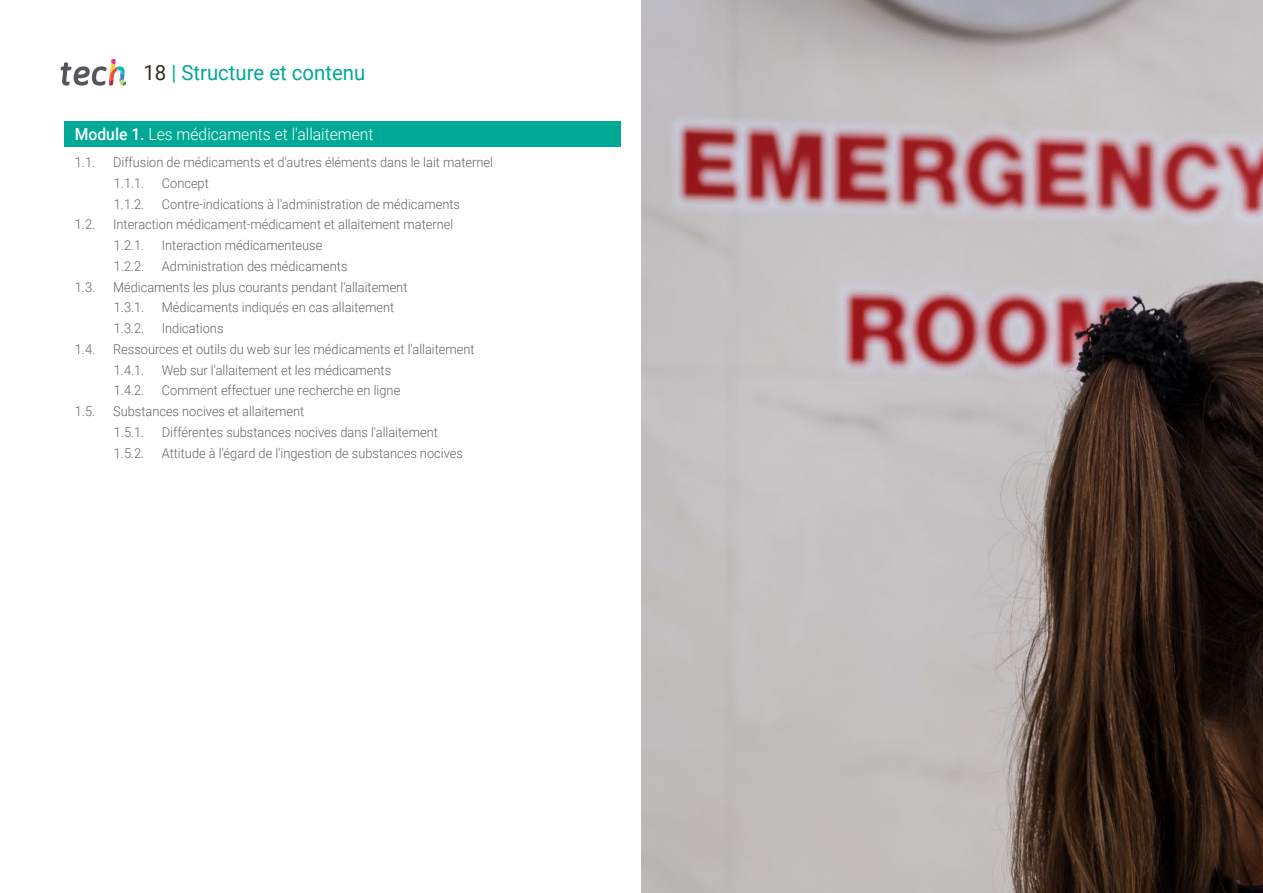
<style>
.page{position:relative;width:1263px;height:893px;background:#fff}
.page>*{position:absolute;margin:0;border:0;box-sizing:border-box;transform-origin:0 0}
.t1{font:21px "Roboto";color:#00a996}
.t2{font:300 16.5px "Roboto";color:#fff;scale:.95 1}
.t3{font:300 13.5px/20.7px "Roboto";color:#61646a;scale:.95 1}
.s1{color:#312e20}
.s2{font-weight:500}
</style>
<div class="page">
<img style="left:641px;top:0;width:622px;height:893px">
<svg style="left:61px;top:59px;width:65px;height:27px"></svg>
<div style="left:64px;top:121px;width:557px;height:25px;background:#00a996"></div>
<h1 class="t1" style="left:144px;top:57px;width:223px"><span class="s1">18</span> | Structure et contenu</h1>
<p class="t2" style="left:75px;top:123px;width:316px"><span class="s2">Module 1.</span> Les médicaments et l'allaitement</p>
<p class="t3" style="left:75px;top:151px;width:23px">1.1.</p>
<p class="t3" style="left:113px;top:151px;width:401px">Diffusion de médicaments et d'autres éléments dans le lait maternel<br>1.1.1.</p>
<p class="t3" style="left:162px;top:172px;width:51px">Concept</p>
<p class="t3" style="left:114px;top:193px;width:34px">1.1.2.</p>
<p class="t3" style="left:162px;top:193px;width:315px">Contre-indications à l'administration de médicaments</p>
<p class="t3" style="left:75px;top:214px;width:23px">1.2.</p>
<p class="t3" style="left:113px;top:214px;width:360px">Interaction médicament-médicament et allaitement maternel<br>1.2.1.</p>
<p class="t3" style="left:162px;top:234px;width:170px">Interaction médicamenteuse</p>
<p class="t3" style="left:114px;top:255px;width:34px">1.2.2.</p>
<p class="t3" style="left:162px;top:255px;width:197px">Administration des médicaments</p>
<p class="t3" style="left:75px;top:276px;width:23px">1.3.</p>
<p class="t3" style="left:113px;top:276px;width:311px">Médicaments les plus courants pendant l'allaitement<br>1.3.1.</p>
<p class="t3" style="left:162px;top:297px;width:246px">Médicaments indiqués en cas allaitement</p>
<p class="t3" style="left:114px;top:317px;width:34px">1.3.2.</p>
<p class="t3" style="left:162px;top:317px;width:66px">Indications</p>
<p class="t3" style="left:75px;top:338px;width:23px">1.4.</p>
<p class="t3" style="left:113px;top:338px;width:382px">Ressources et outils du web sur les médicaments et l'allaitement<br>1.4.1.</p>
<p class="t3" style="left:162px;top:359px;width:243px">Web sur l'allaitement et les médicaments</p>
<p class="t3" style="left:114px;top:380px;width:34px">1.4.2.</p>
<p class="t3" style="left:162px;top:380px;width:252px">Comment effectuer une recherche en ligne</p>
<p class="t3" style="left:75px;top:400px;width:23px">1.5.</p>
<p class="t3" style="left:113px;top:400px;width:203px">Substances nocives et allaitement<br>1.5.1.</p>
<p class="t3" style="left:162px;top:421px;width:292px">Différentes substances nocives dans l'allaitement</p>
<p class="t3" style="left:114px;top:442px;width:34px">1.5.2.</p>
<p class="t3" style="left:162px;top:442px;width:318px">Attitude à l'égard de l'ingestion de substances nocives</p>
</div>
